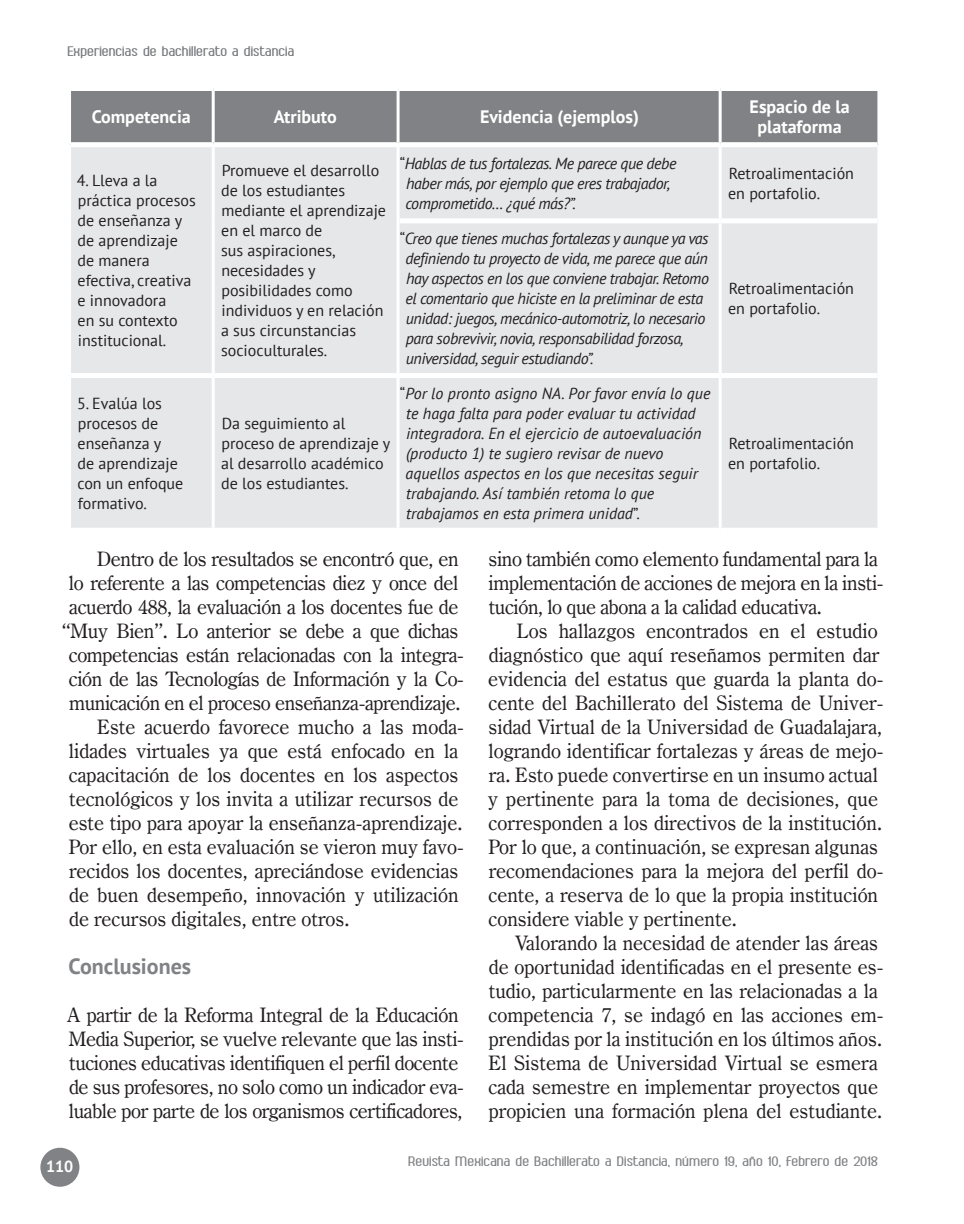
<style>
.page{position:relative;width:964px;height:1224px;background:#fff}
.page>*{position:absolute;margin:0;border:0;box-sizing:border-box;transform-origin:0 0}
.SUBTITULO_1{font:700 22px "PT Sans";color:#808285}
.TEXTO2{font:20px/24px "Century Oldstyle BT";color:#231f20}
.TEXTO1{font:20px/24px "Century Oldstyle BT";letter-spacing:-.02em;color:#231f20}
.TEXTO2-2{font:20px/24px "Century Oldstyle BT";letter-spacing:-.02em;color:#231f20;text-align:right}
.TABLA_TITULO{font:700 18px/20px "PT Sans";color:#fff;text-align:center}
.TABLA_TEXTO_IZQ{font:16px/20px "PT Sans";color:#231f20}
.TABLA_TEXTO_IZQ-2{font:italic 16px/20px "PT Sans";letter-spacing:-.03em;color:#231f20}
.TABLA_TEXTO_IZQ-3{font:italic 16px/20px "PT Sans";color:#231f20}
.t1{font:700 16px "Ambrosia";color:#808285}
.t2{font:700 16px "Ambrosia";color:#76787b}
.t3{font:700 16px "PT Sans";color:#fff}
.s1{font-style:normal}
</style>
<div class="page">
<div style="left:40px;top:1148px;width:39px;height:39px;background:#808285;border-radius:50%"></div>
<div style="left:71px;top:91px;width:806px;height:51px;background:#808285"></div>
<div style="left:71px;top:147px;width:806px;height:381px;background:#e6e7e9"></div>
<hr style="left:396px;top:91px;width:3px;height:51px;background:#fff">
<hr style="left:212px;top:91px;width:3px;height:51px;background:#fff">
<svg style="left:718px;top:91px;width:4px;height:51px"></svg>
<hr style="left:212px;top:147px;width:3px;height:74px;background:#fff">
<hr style="left:212px;top:221px;width:3px;height:152px;background:#fff">
<hr style="left:396px;top:147px;width:3px;height:74px;background:#fff">
<hr style="left:718px;top:147px;width:4px;height:71px;background:#f8f9f9">
<div style="left:399px;top:218px;width:321px;height:5px;background:#fff"></div>
<hr style="left:396px;top:221px;width:3px;height:152px;background:#fff">
<div style="left:720px;top:218px;width:157px;height:5px;background:#fff"></div>
<hr style="left:718px;top:223px;width:4px;height:150px;background:#f7f8f8">
<div style="left:71px;top:373px;width:142px;height:5px;background:#fff"></div>
<div style="left:213px;top:373px;width:185px;height:5px;background:#fff"></div>
<hr style="left:212px;top:378px;width:3px;height:150px;background:#fff">
<div style="left:398px;top:373px;width:322px;height:5px;background:#fff"></div>
<hr style="left:396px;top:378px;width:3px;height:150px;background:#fff">
<div style="left:720px;top:373px;width:157px;height:5px;background:#fff"></div>
<hr style="left:718px;top:378px;width:4px;height:150px;background:#f7f8f8">
<p class="t2" style="left:68px;top:44px;width:228px">Experiencias de bachillerato a distancia</p>
<p class="TABLA_TITULO" style="left:92px;top:107px;width:101px">Competencia</p>
<p class="TABLA_TITULO" style="left:274px;top:107px;width:65px">Atributo</p>
<p class="TABLA_TITULO" style="left:480px;top:107px;width:160px">Evidencia (ejemplos)</p>
<p class="TABLA_TITULO" style="left:749px;top:97px;width:102px">Espacio de la plataforma</p>
<p class="TABLA_TEXTO_IZQ" style="left:77px;top:170px;width:120px">4. Lleva a la práctica procesos de enseñanza y de aprendizaje de manera efectiva, creativa e innovadora<br>en su contexto institucional.</p>
<p class="TABLA_TEXTO_IZQ" style="left:221px;top:160px;width:166px">Promueve el desarrollo de los estudiantes mediante el aprendizaje en el marco de<br>sus aspiraciones, necesidades y posibilidades como individuos y en relación a sus circunstancias socioculturales.</p>
<p class="TABLA_TEXTO_IZQ-2" style="left:405px;top:153px;width:272px;text-indent:-6px"><span class="s1">“</span>Hablas de tus fortalezas. Me parece que debe haber más, por ejemplo que eres trabajador, comprometido… ¿qué más?”.</p>
<p class="TABLA_TEXTO_IZQ" style="left:728px;top:163px;width:127px">Retroalimentación en portafolio.</p>
<p class="TABLA_TEXTO_IZQ-2" style="left:405px;top:228px;width:305px;text-indent:-6px"><span class="s1">“</span>Creo que tienes muchas fortalezas y aunque ya vas definiendo tu proyecto de vida, me parece que aún hay aspectos en los que conviene trabajar. Retomo el comentario que hiciste en la preliminar de esta unidad: juegos, mecánico-automotriz, lo necesario para sobrevivir, novia, responsabilidad forzosa, universidad, seguir estudiando”.</p>
<p class="TABLA_TEXTO_IZQ" style="left:728px;top:278px;width:127px">Retroalimentación en portafolio.</p>
<p class="TABLA_TEXTO_IZQ" style="left:77px;top:393px;width:108px">5. Evalúa los procesos de enseñanza y<br>de aprendizaje con un enfoque formativo.</p>
<p class="TABLA_TEXTO_IZQ" style="left:221px;top:413px;width:171px">Da seguimiento al proceso de aprendizaje y al desarrollo académico de los estudiantes.</p>
<p class="TABLA_TEXTO_IZQ-3" style="left:405px;top:383px;width:306px;text-indent:-6px"><span class="s1">“</span>Por lo pronto asigno NA. Por favor envía lo que te haga falta para poder evaluar tu actividad integradora. En el ejercicio de autoevaluación (producto 1) te sugiero revisar de nuevo aquellos aspectos en los que necesitas seguir trabajando. Así también retoma lo que trabajamos en esta primera unidad<span class="s1">”.</span></p>
<p class="TABLA_TEXTO_IZQ" style="left:728px;top:433px;width:127px">Retroalimentación en portafolio.</p>
<p class="TEXTO2-2" style="left:62px;top:547px;width:404px">Dentro de los resultados se encontró que, en<br>lo referente a las competencias diez y once del acuerdo 488, la evaluación a los docentes fue de “Muy Bien”. Lo anterior se debe a que dichas competencias están relacionadas con la integra&shy;ción de las Tecnologías de Información y la Co&shy;municación en el proceso enseñanza-aprendizaje.</p>
<p class="TEXTO2" style="left:68px;top:715px;width:397px;text-indent:28px">Este acuerdo favorece mucho a las moda&shy;lidades virtuales ya que está enfocado en la capacitación de los docentes en los aspectos tecnológicos y los invita a utilizar recursos de este tipo para apoyar la enseñanza-aprendizaje.<br>Por ello, en esta evaluación se vieron muy favo&shy;recidos los docentes, apreciándose evidencias de buen desempeño, innovación y utilización de recursos digitales, entre otros.</p>
<p class="SUBTITULO_1" style="left:68px;top:952px;width:124px">Conclusiones</p>
<p class="TEXTO1" style="left:67px;top:1003px;width:398px">A partir de la Reforma Integral de la Educación Media Superior, se vuelve relevante que las insti&shy;tuciones educativas identifiquen el perfil docente de sus profesores, no solo como un indicador eva&shy;luable por parte de los organismos certificadores,</p>
<p class="TEXTO1" style="left:488px;top:547px;width:396px">sino también como elemento fundamental para la implementación de acciones de mejora en la insti&shy;tución, lo que abona a la calidad educativa.</p>
<p class="TEXTO2" style="left:488px;top:619px;width:397px;text-indent:28px">Los hallazgos encontrados en el estudio diagnóstico que aquí reseñamos permiten dar evidencia del estatus que guarda la planta do&shy;cente del Bachillerato del Sistema de Univer&shy;sidad Virtual de la Universidad de Guadalajara, logrando identificar fortalezas y áreas de mejo&shy;ra. Esto puede convertirse en un insumo actual y pertinente para la toma de decisiones, que corresponden a los directivos de la institución.<br>Por lo que, a continuación, se expresan algunas recomendaciones para la mejora del perfil do&shy;cente, a reserva de lo que la propia institución considere viable y pertinente.</p>
<p class="TEXTO2" style="left:488px;top:931px;width:397px;text-indent:27px">Valorando la necesidad de atender las áreas de oportunidad identificadas en el presente es&shy;tudio, particularmente en las relacionadas a la competencia 7, se indagó en las acciones em&shy;prendidas por la institución en los últimos años.<br>El Sistema de Universidad Virtual se esmera cada semestre en implementar proyectos que propicien una formación plena del estudiante.</p>
<p class="t3" style="left:46px;top:1155px;width:29px">110</p>
<p class="t1" style="left:409px;top:1154px;width:471px">Revista Mexicana de Bachillerato a Distancia, número 19, año 10, febrero de 2018</p>
</div>
